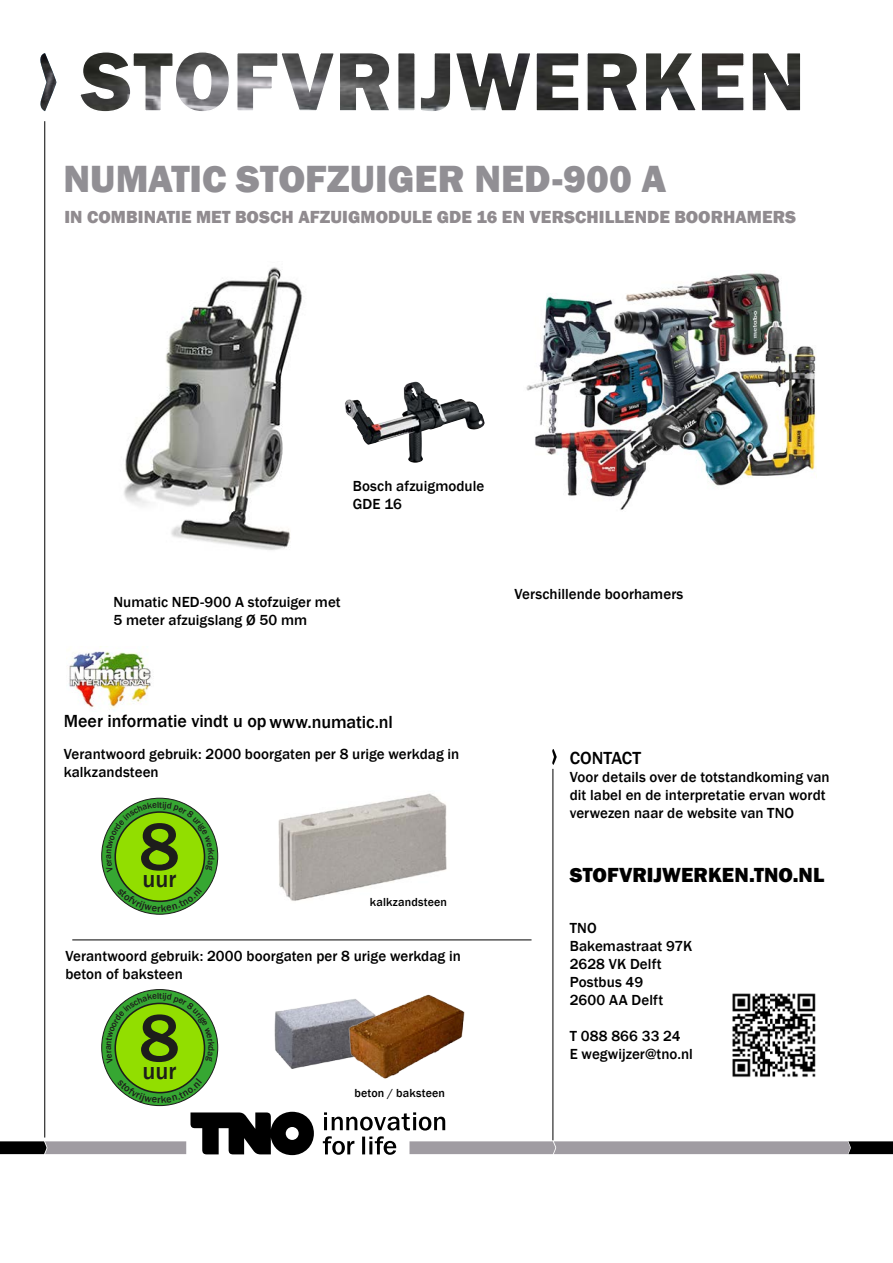
<style>
.page{position:relative;width:893px;height:1263px;background:#fff}
.page>*{position:absolute;margin:0;border:0;box-sizing:border-box;transform-origin:0 0}
.t1{font:500 69.3px "Franklin Gothic";color:#1d1d1b}
.t2{font:44.1px "Myriad Pro";color:#1d1d1b}
.t3{font:800 39px "Franklin Gothic";color:#918f94}
.t4{font:500 24px "Franklin Gothic";color:#1d1d1b}
.t5{font:800 21px "Franklin Gothic";color:#000}
.t6{font:800 18px "Franklin Gothic";letter-spacing:.005em;color:#908b8f}
.t7{font:500 18px "Franklin Gothic";letter-spacing:-.005em;color:#000}
.t8{font:15.15px "Myriad Pro";color:#1d1d1b}
.t9{font:500 15px/18px "Franklin Gothic";letter-spacing:.005em;color:#000}
.t10{font:500 12px "Franklin Gothic";letter-spacing:.015em;color:#000}
</style>
<div class="page">
<svg style="left:44px;top:702px;width:1px;height:12px"></svg>
<hr style="left:45px;top:121px;width:1px;height:1016px;background:#000">
<hr style="left:553px;top:769px;width:1px;height:371px;background:#000">
<svg style="left:552px;top:749px;width:5px;height:16px"></svg>
<svg style="left:80px;top:52px;width:721px;height:60px"></svg>
<img style="left:40px;top:53px;width:16px;height:58px">
<img style="left:278px;top:793px;width:169px;height:108px">
<hr style="left:72px;top:940px;width:459px;height:1px;background:#000">
<img style="left:274px;top:1000px;width:70px;height:69px">
<img style="left:344px;top:994px;width:121px;height:84px">
<img style="left:124px;top:267px;width:178px;height:283px">
<img style="left:732px;top:993px;width:84px;height:84px">
<svg style="left:102px;top:798px;width:116px;height:116px"></svg>
<div style="left:115px;top:812px;width:89px;height:89px;background:#92de00;border-radius:50%"></div>
<svg style="left:102px;top:989px;width:116px;height:116px"></svg>
<div style="left:115px;top:1003px;width:89px;height:90px;background:#92de00;border-radius:50%"></div>
<img style="left:68px;top:646px;width:83px;height:62px">
<img style="left:526px;top:273px;width:290px;height:237px">
<img style="left:345px;top:382px;width:139px;height:81px">
<svg style="left:106px;top:801px;width:108px;height:71px"></svg>
<svg style="left:117px;top:887px;width:85px;height:24px"></svg>
<svg style="left:106px;top:993px;width:108px;height:71px"></svg>
<svg style="left:0;top:1078px;width:893px;height:78px"></svg>
<h3 class="t3" style="left:63px;top:154px;width:605px">NUMATIC STOFZUIGER NED-900 A</h3>
<p class="t6" style="left:64px;top:206px;width:733px">IN COMBINATIE MET BOSCH AFZUIGMODULE GDE 16 EN VERSCHILLENDE BOORHAMERS</p>
<p class="t9" style="left:353px;top:477px;width:133px">Bosch afzuigmodule<br>GDE 16</p>
<p class="t9" style="left:114px;top:593px;width:229px">Numatic NED-900 A stofzuiger met<br>5 meter afzuigslang Ø 50 mm</p>
<p class="t9" style="left:514px;top:585px;width:170px">Verschillende boorhamers</p>
<p class="t7" style="left:64px;top:710px;width:331px">Meer informatie vindt u op www.numatic.nl</p>
<p class="t9" style="left:64px;top:745px;width:397px">Verantwoord gebruik: 2000 boorgaten per 8 urige werkdag in kalkzandsteen</p>
<h1 class="t1" style="left:139px;top:804px;width:42px">8</h1>
<h3 class="t4" style="left:143px;top:865px;width:35px">uur</h3>
<h2 class="t2" style="left:148px;top:825px;width:24px">8</h2>
<p class="t8" style="left:149px;top:865px;width:23px">uur</p>
<p class="t10" style="left:370px;top:894px;width:79px">kalkzandsteen</p>
<p class="t9" style="left:65px;top:947px;width:397px">Verantwoord gebruik: 2000 boorgaten per 8 urige werkdag in beton of baksteen</p>
<h1 class="t1" style="left:139px;top:995px;width:42px">8</h1>
<h3 class="t4" style="left:143px;top:1056px;width:35px">uur</h3>
<h2 class="t2" style="left:148px;top:1016px;width:24px">8</h2>
<p class="t8" style="left:149px;top:1056px;width:23px">uur</p>
<p class="t10" style="left:354px;top:1086px;width:92px">beton / baksteen</p>
<p class="t7" style="left:570px;top:747px;width:73px">CONTACT</p>
<p class="t9" style="left:570px;top:768px;width:261px">Voor details over de totstandkoming van dit label en de interpretatie ervan wordt verwezen naar de website van TNO</p>
<h3 class="t5" style="left:570px;top:861px;width:256px">STOFVRIJWERKEN.TNO.NL</h3>
<p class="t9" style="left:570px;top:919px;width:124px">TNO<br>Bakemastraat 97K<br>2628 VK Delft<br>Postbus 49<br>2600 AA Delft</p>
<p class="t9" style="left:570px;top:1027px;width:125px">T 088 866 33 24<br>E wegwijzer@tno.nl</p>
</div>
